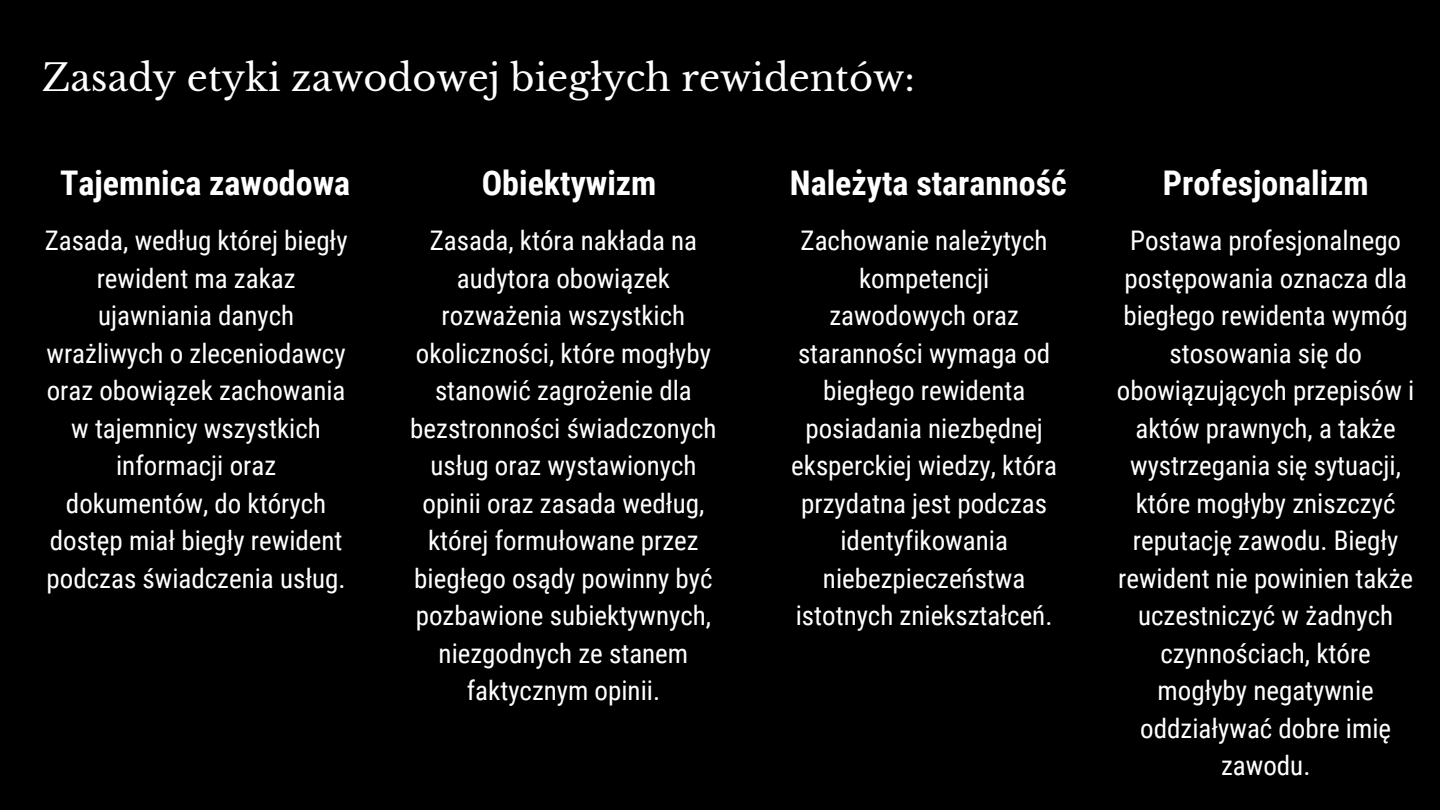
<style>
.page{position:relative;width:1440px;height:810px;background:#000}
.page>*{position:absolute;margin:0;border:0;box-sizing:border-box;transform-origin:0 0}
.t1{font:36.8px "Libre Baskerville";color:#fff}
.t2{font:700 34px "Roboto Condensed";color:#fff}
.t3{font:27px/37.5px "Roboto Condensed";color:#fff;text-align:center}
</style>
<div class="page">
<p class="t1" style="left:42px;top:55px;width:874px">Zasady etyki zawodowej biegłych rewidentów:</p>
<p class="t2" style="left:60px;top:163px;width:292px">Tajemnica zawodowa</p>
<p class="t2" style="left:482px;top:163px;width:176px">Obiektywizm</p>
<p class="t2" style="left:790px;top:163px;width:279px">Należyta staranność</p>
<p class="t2" style="left:1163px;top:163px;width:208px">Profesjonalizm</p>
<p class="t3" style="left:45px;top:222px;width:304px">Zasada, według której biegły rewident ma zakaz ujawniania danych wrażliwych o zleceniodawcy oraz obowiązek zachowania w tajemnicy wszystkich informacji oraz dokumentów, do których dostęp miał biegły rewident podczas świadczenia usług.</p>
<p class="t3" style="left:410px;top:222px;width:308px">Zasada, która nakłada na audytora obowiązek rozważenia wszystkich okoliczności, które mogłyby stanowić zagrożenie dla bezstronności świadczonych usług oraz wystawionych opinii oraz zasada według, której formułowane przez biegłego osądy powinny być pozbawione subiektywnych, niezgodnych ze stanem faktycznym opinii.</p>
<p class="t3" style="left:791px;top:222px;width:267px">Zachowanie należytych kompetencji zawodowych oraz staranności wymaga od biegłego rewidenta posiadania niezbędnej eksperckiej wiedzy, która przydatna jest podczas identyfikowania niebezpieczeństwa istotnych zniekształceń.</p>
<p class="t3" style="left:1117px;top:222px;width:299px">Postawa profesjonalnego postępowania oznacza dla biegłego rewidenta wymóg stosowania się do obowiązujących przepisów i aktów prawnych, a także wystrzegania się sytuacji, które mogłyby zniszczyć reputację zawodu. Biegły rewident nie powinien także uczestniczyć w żadnych czynnościach, które mogłyby negatywnie oddziaływać dobre imię zawodu.</p>
</div>
